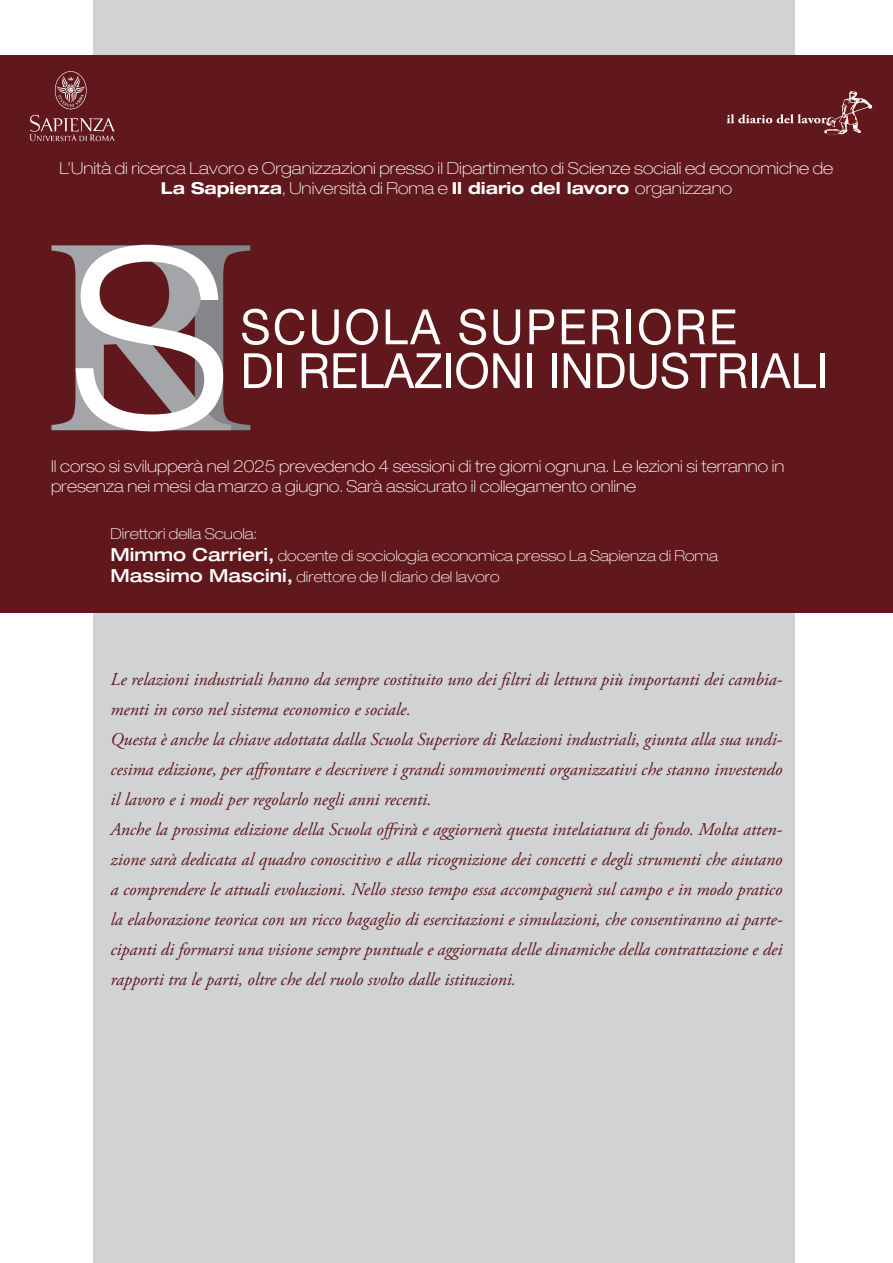
<style>
.page{position:relative;width:893px;height:1263px;background:#fff}
.page>*{position:absolute;margin:0;border:0;box-sizing:border-box;transform-origin:0 0}
.t1{font:italic 18px/30px "Adobe Garamond Pro";color:#61181d}
.t2{font:100 expanded 16.5px/19.8px "Helvetica Neue";color:#fff;text-align:center}
.t3{font:100 expanded 15px/21.6px "Helvetica Neue";color:#fff}
.s1{font-weight:700}
.s2{font-weight:500;font-size:18px}
</style>
<div class="page">
<div style="left:94px;top:0;width:701px;height:1263px;background:#d1d2d4"></div>
<div style="left:0;top:55px;width:893px;height:557px;background:#61181d"></div>
<img style="left:29px;top:71px;width:86px;height:71px">
<svg style="left:459px;top:309px;width:27px;height:36px"></svg>
<svg style="left:493px;top:309px;width:27px;height:36px"></svg>
<svg style="left:529px;top:309px;width:25px;height:35px"></svg>
<svg style="left:562px;top:309px;width:23px;height:35px"></svg>
<svg style="left:592px;top:309px;width:27px;height:35px"></svg>
<hr style="left:627px;top:309px;width:4px;height:35px;background:#fff">
<svg style="left:639px;top:309px;width:32px;height:36px"></svg>
<svg style="left:678px;top:309px;width:27px;height:35px"></svg>
<svg style="left:712px;top:309px;width:23px;height:35px"></svg>
<svg style="left:51px;top:245px;width:390px;height:186px"></svg>
<div style="left:446px;top:353px;width:5px;height:35px;background:#fff"></div>
<svg style="left:456px;top:352px;width:64px;height:37px"></svg>
<hr style="left:527px;top:353px;width:4px;height:35px;background:#fff">
<hr style="left:552px;top:353px;width:4px;height:35px;background:#fff">
<svg style="left:564px;top:353px;width:26px;height:35px"></svg>
<svg style="left:597px;top:353px;width:59px;height:36px"></svg>
<svg style="left:662px;top:352px;width:85px;height:37px"></svg>
<div style="left:752px;top:353px;width:5px;height:35px;background:#fff"></div>
<svg style="left:760px;top:353px;width:56px;height:35px"></svg>
<hr style="left:820px;top:353px;width:4px;height:35px;background:#fff">
<svg style="left:727px;top:91px;width:146px;height:43px"></svg>
<p class="t2" style="left:60px;top:159px;width:775px">L’Unità di ricerca Lavoro e Organizzazioni presso il Dipartimento di Scienze sociali ed economiche de<br><span class="s1">La Sapienza</span>, Università di Roma e <span class="s1">Il diario del lavoro</span> organizzano</p>
<p class="t2" style="left:51px;top:456px;width:735px;text-align:left">Il corso si svilupperà nel 2025 prevedendo 4 sessioni di tre giorni ognuna. Le lezioni si terranno in presenza nei mesi da marzo a giugno. Sarà assicurato il collegamento online</p>
<p class="t3" style="left:111px;top:523px;width:609px">Direttori della Scuola:<br><span class="s2">Mimmo Carrieri,</span> docente di sociologia economica presso La Sapienza di Roma<br><span class="s2">Massimo Mascini,</span> direttore de Il diario del lavoro</p>
<p class="t1" style="left:111px;top:665px;width:673px">Le relazioni industriali hanno da sempre costituito uno dei filtri di lettura più importanti dei cambia&shy;menti in corso nel sistema economico e sociale.<br>Questa è anche la chiave adottata dalla Scuola Superiore di Relazioni industriali, giunta alla sua undi&shy;cesima edizione, per affrontare e descrivere i grandi sommovimenti organizzativi che stanno investendo il lavoro e i modi per regolarlo negli anni recenti.<br>Anche la prossima edizione della Scuola offrirà e aggiornerà questa intelaiatura di fondo. Molta atten&shy;zione sarà dedicata al quadro conoscitivo e alla ricognizione dei concetti e degli strumenti che aiutano a comprendere le attuali evoluzioni. Nello stesso tempo essa accompagnerà sul campo e in modo pratico la elaborazione teorica con un ricco bagaglio di esercitazioni e simulazioni, che consentiranno ai parte&shy;cipanti di formarsi una visione sempre puntuale e aggiornata delle dinamiche della contrattazione e dei rapporti tra le parti, oltre che del ruolo svolto dalle istituzioni.</p>
</div>
